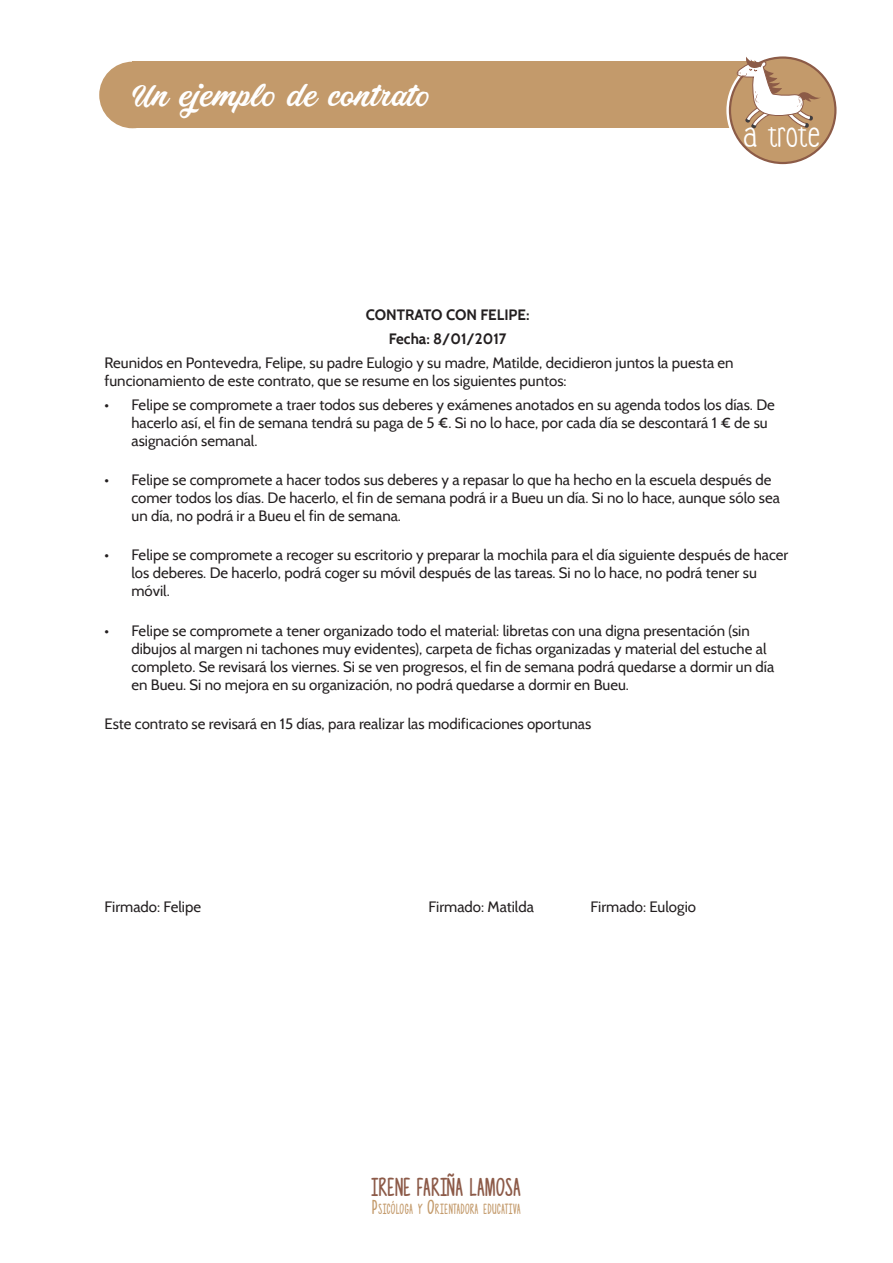
<style>
.page{position:relative;width:893px;height:1263px;background:#fff}
.page>*{position:absolute;margin:0;border:0;box-sizing:border-box;transform-origin:0 0}
.t1{font:31.5px "Painter PERSONALUSEONLY";color:#fff}
.t2{font:22.8px "Photographs";letter-spacing:.025em;color:#8c5a48}
.t3{font:18.15px "DJB Coffee Shoppe Espresso";color:#fff}
.t4{font:18px "Photographs";letter-spacing:.025em;color:#c39a6b}
.mini-viñetas_sin_sep{font:15px/18px "Cabin";color:#231f20}
.mini-viñetas_sin_sep-2{font:700 15px "Cabin";color:#231f20}
</style>
<div class="page">
<div style="left:99px;top:62px;width:67px;height:66px;background:#c39a6b;border-radius:50%"></div>
<div style="left:133px;top:62px;width:645px;height:66px;background:#c39a6b"></div>
<svg style="left:726px;top:54px;width:113px;height:113px"></svg>
<svg style="left:729px;top:56px;width:107px;height:108px"></svg>
<div style="left:731px;top:59px;width:103px;height:103px;background:#c39a6b;border-radius:50%"></div>
<svg style="left:719px;top:57px;width:102px;height:72px"></svg>
<h1 class="t1" style="left:133px;top:75px;width:300px">Un ejemplo de contrato</h1>
<p class="t3" style="left:744px;top:130px;width:78px">A TROTE</p>
<p class="mini-viñetas_sin_sep-2" style="left:366px;top:306px;width:165px">CONTRATO CON FELIPE:</p>
<p class="mini-viñetas_sin_sep-2" style="left:389px;top:330px;width:119px">Fecha: 8/01/2017</p>
<p class="mini-viñetas_sin_sep" style="left:104px;top:354px;width:631px">Reunidos en Pontevedra, Felipe, su padre Eulogio y su madre, Matilde, decidieron juntos la puesta en funcionamiento de este contrato, que se resume en los siguientes puntos:</p>
<p class="mini-viñetas_sin_sep" style="left:131px;top:396px;width:645px;text-indent:-27px">• Felipe se compromete a traer todos sus deberes y exámenes anotados en su agenda todos los días. De hacerlo así, el fin de semana tendrá su paga de 5 €. Si no lo hace, por cada día se descontará 1 € de su asignación semanal.</p>
<p class="mini-viñetas_sin_sep" style="left:131px;top:471px;width:650px;text-indent:-27px">• Felipe se compromete a hacer todos sus deberes y a repasar lo que ha hecho en la escuela después de comer todos los días. De hacerlo, el fin de semana podrá ir a Bueu un día. Si no lo hace, aunque sólo sea un día, no podrá ir a Bueu el fin de semana.</p>
<p class="mini-viñetas_sin_sep" style="left:131px;top:546px;width:658px;text-indent:-27px">• Felipe se compromete a recoger su escritorio y preparar la mochila para el día siguiente después de hacer los deberes. De hacerlo, podrá coger su móvil después de las tareas. Si no lo hace, no podrá tener su móvil.</p>
<p class="mini-viñetas_sin_sep" style="left:131px;top:621px;width:644px;text-indent:-27px">• Felipe se compromete a tener organizado todo el material: libretas con una digna presentación (sin dibujos al margen ni tachones muy evidentes), carpeta de fichas organizadas y material del estuche al completo. Se revisará los viernes. Si se ven progresos, el fin de semana podrá quedarse a dormir un día en Bueu. Si no mejora en su organización, no podrá quedarse a dormir en Bueu.</p>
<p class="mini-viñetas_sin_sep" style="left:104px;top:715px;width:488px">Este contrato se revisará en 15 días, para realizar las modificaciones oportunas</p>
<p class="mini-viñetas_sin_sep" style="left:104px;top:898px;width:98px">Firmado: Felipe</p>
<p class="mini-viñetas_sin_sep" style="left:428px;top:898px;width:107px">Firmado: Matilda</p>
<p class="mini-viñetas_sin_sep" style="left:590px;top:898px;width:107px">Firmado: Eulogio</p>
<h2 class="t2" style="left:372px;top:1172px;width:150px">IRENE FARIÑA LAMOSA</h2>
<p class="t4" style="left:372px;top:1195px;width:150px">Psicóloga y Orientadora educativa</p>
</div>
